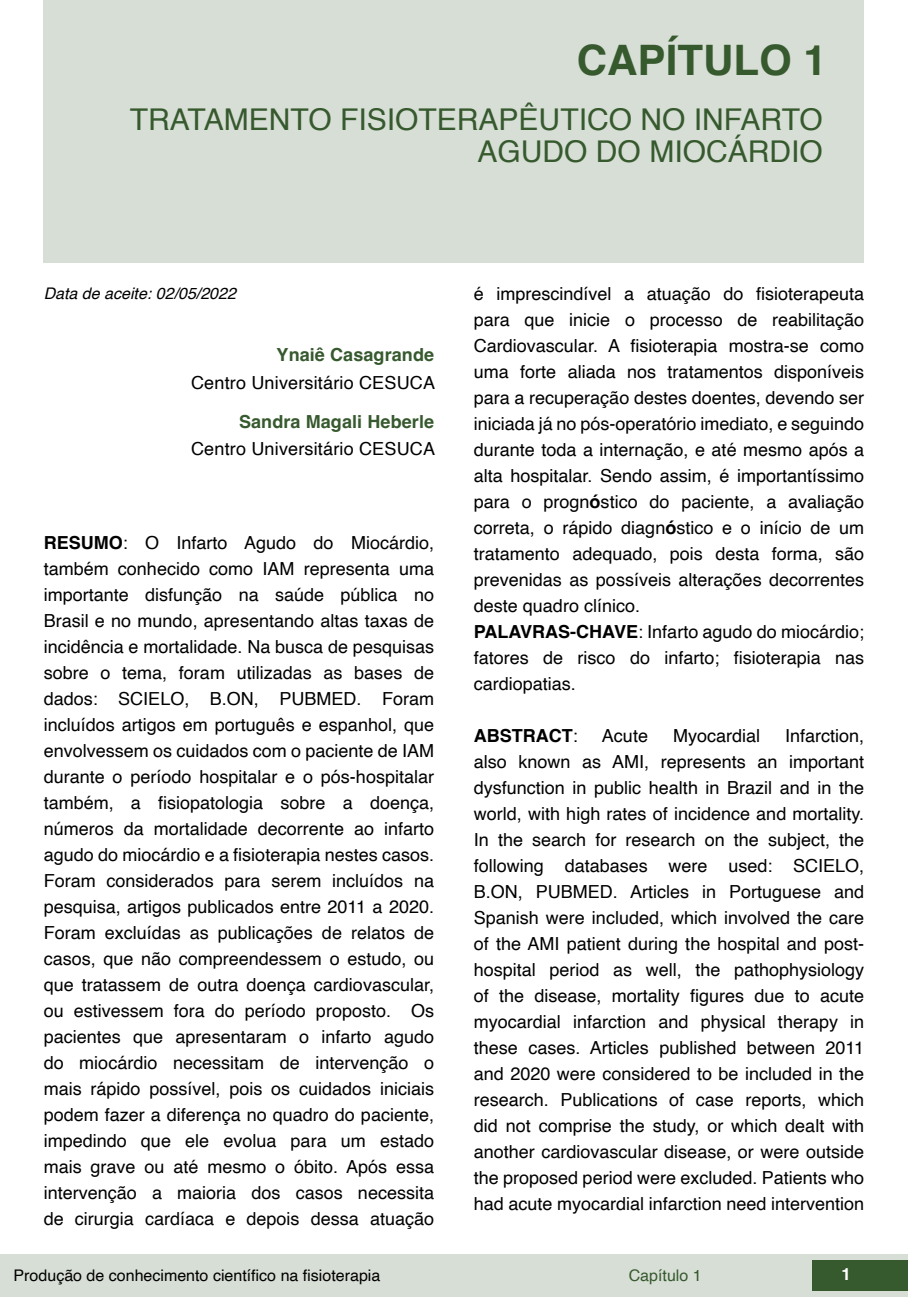
<style>
.page{position:relative;width:908px;height:1304px;background:#fff}
.page>*{position:absolute;margin:0;border:0;box-sizing:border-box;transform-origin:0 0}
.t1{font:700 42px "Helvetica";color:#36592e}
.t2{font:30px/32px "Helvetica";color:#36592e;text-align:right}
.t3{font:18px/26px "Helvetica";color:#000;text-align:justify}
.t4{font:700 18px "Helvetica";letter-spacing:.005em;color:#36592e}
.t5{font:700 18px "Helvetica";color:#000}
.t6{font:700 16.8px "Helvetica";color:#fff}
.t7{font:16px "Helvetica";color:#000}
.t8{font:italic 16px "Helvetica";color:#000}
.t9{font:16px "Helvetica";color:#36592e}
.s1{font-weight:700}
.s2{font-weight:400}
</style>
<div class="page">
<div style="left:0;top:1254px;width:906px;height:43px;background:#d7ded5"></div>
<div style="left:812px;top:1261px;width:95px;height:30px;background:#36592e"></div>
<div style="left:44px;top:0;width:819px;height:263px;background:#d7ded5"></div>
<h1 class="t1" style="left:576px;top:35px;width:251px">CAPÍTULO 1</h1>
<h2 class="t2" style="left:130px;top:104px;width:694px">TRATAMENTO FISIOTERAPÊUTICO NO INFARTO<br>AGUDO DO MIOCÁRDIO</h2>
<p class="t8" style="left:44px;top:280px;width:194px">Data de aceite: 02/05/2022</p>
<p class="t4" style="left:276px;top:344px;width:159px">Ynaiê Casagrande</p>
<p class="t3" style="left:191px;top:370px;width:245px">Centro Universitário CESUCA</p>
<p class="t4" style="left:239px;top:411px;width:196px">Sandra Magali Heberle</p>
<p class="t3" style="left:191px;top:437px;width:245px">Centro Universitário CESUCA</p>
<p class="t3" style="left:44px;top:531px;width:392px"><span class="s1">RESUMO</span>: O Infarto Agudo do Miocárdio, também conhecido como IAM representa uma importante disfunção na saúde pública no Brasil e no mundo, apresentando altas taxas de incidência e mortalidade. Na busca de pesquisas sobre o tema, foram utilizadas as bases de dados: SCIELO, B.ON, PUBMED. Foram incluídos artigos em português e espanhol, que envolvessem os cuidados com o paciente de IAM durante o período hospitalar e o pós-hospitalar também, a fisiopatologia sobre a doença, números da mortalidade decorrente ao infarto agudo do miocárdio e a fisioterapia nestes casos.<br>Foram considerados para serem incluídos na pesquisa, artigos publicados entre 2011 a 2020.<br>Foram excluídas as publicações de relatos de casos, que não compreendessem o estudo, ou que tratassem de outra doença cardiovascular, ou estivessem fora do período proposto. Os pacientes que apresentaram o infarto agudo do miocárdio necessitam de intervenção o mais rápido possível, pois os cuidados iniciais podem fazer a diferença no quadro do paciente, impedindo que ele evolua para um estado mais grave ou até mesmo o óbito. Após essa intervenção a maioria dos casos necessita de cirurgia cardíaca e depois dessa atuação</p>
<p class="t3" style="left:473px;top:281px;width:392px;text-align:left">é imprescindível a atuação do fisioterapeuta para que inicie o processo de reabilitação Cardiovascular. A fisioterapia mostra-se como uma forte aliada nos tratamentos disponíveis para a recuperação destes doentes, devendo ser iniciada já no pós-operatório imediato, e seguindo durante toda a internação, e até mesmo após a alta hospitalar. Sendo assim, é importantíssimo para o progn<span class="s1">ó</span>stico do paciente, a avaliação correta, o rápido diagn<span class="s1">ó</span>stico e o início de um tratamento adequado, pois desta forma, são prevenidas as possíveis alterações decorrentes deste quadro clínico.<br><span class="s1">PALAVRAS-CHAVE</span>: Infarto agudo do miocárdio; fatores de risco do infarto; fisioterapia nas cardiopatias.</p>
<p class="t5" style="left:473px;top:724px;width:105px">ABSTRACT<span class="s2">:</span></p>
<p class="t3" style="left:601px;top:723px;width:48px">Acute</p>
<p class="t3" style="left:672px;top:723px;width:89px">Myocardial</p>
<p class="t3" style="left:473px;top:723px;width:392px;text-indent:311px">Infarction, also known as AMI, represents an important dysfunction in public health in Brazil and in the world, with high rates of incidence and mortality.<br>In the search for research on the subject, the following databases were used: SCIELO, B.ON, PUBMED. Articles in Portuguese and Spanish were included, which involved the care of the AMI patient during the hospital and post&shy;hospital period as well, the pathophysiology of the disease, mortality figures due to acute myocardial infarction and physical therapy in these cases. Articles published between 2011 and 2020 were considered to be included in the research. Publications of case reports, which did not comprise the study, or which dealt with another cardiovascular disease, or were outside the proposed period were excluded. Patients who had acute myocardial infarction need intervention</p>
<p class="t7" style="left:14px;top:1263px;width:368px">Produção de conhecimento científico na fisioterapia</p>
<p class="t9" style="left:628px;top:1263px;width:74px">Capítulo 1</p>
<p class="t6" style="left:841px;top:1264px;width:11px">1</p>
</div>
